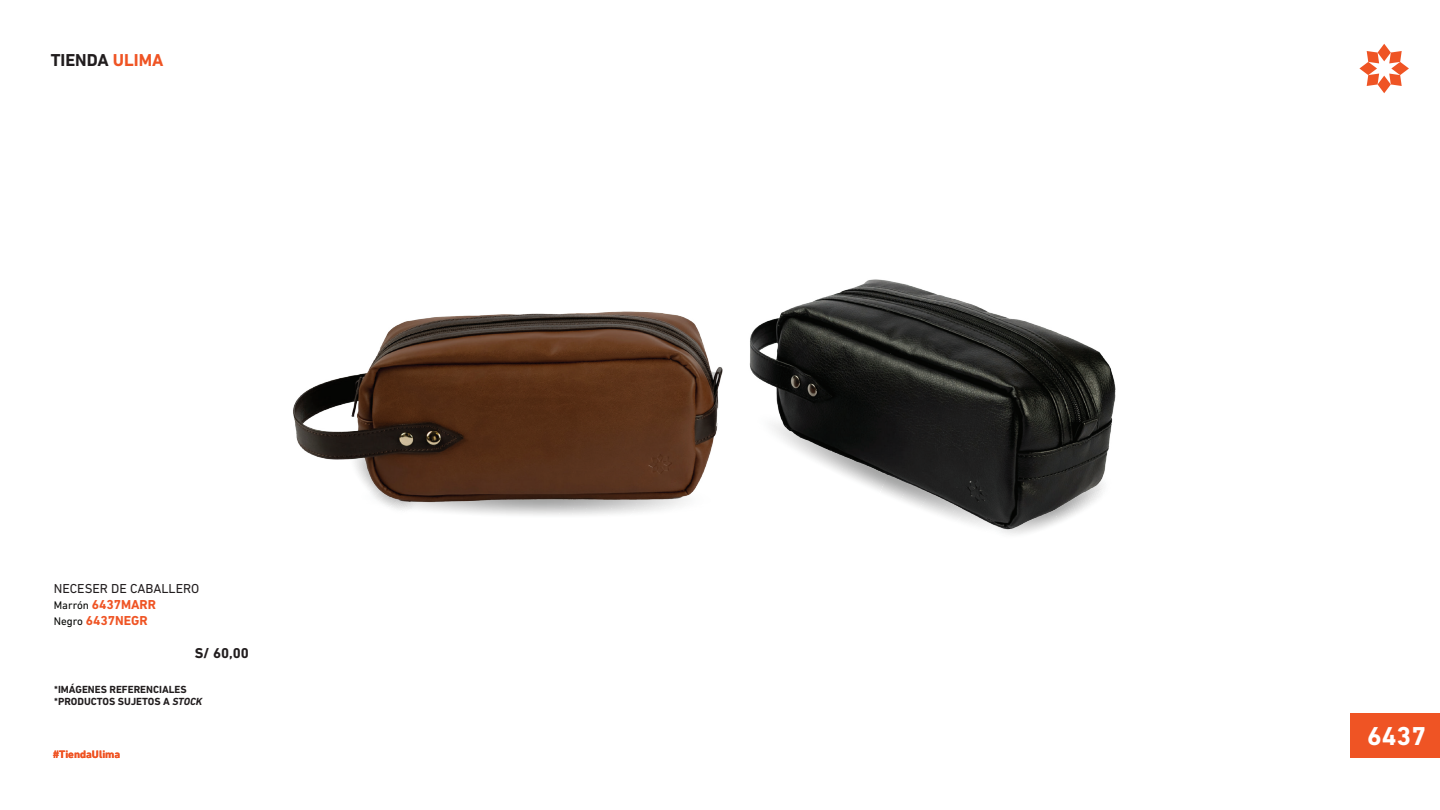
<style>
.page{position:relative;width:1440px;height:810px;background:#fff}
.page>*{position:absolute;margin:0;border:0;box-sizing:border-box;transform-origin:0 0}
.t1{font:700 26.4px "DIN Next LT Pro";color:#fff}
.t2{font:700 17.55px "DIN Next LT Pro";color:#211d1e}
.t3{font:700 14.55px "DIN Next LT Pro";color:#211d1e}
.t4{font:13.2px/15.8px "DIN Next LT Pro";color:#211d1e}
.t5{font:700 10.95px "DIN Next LT Pro";color:#ef5424}
.t6{font:700 10.5px/12.6px "DIN Next LT Pro";color:#211d1e}
.s1{color:#ef5424}
.s2{font-size:11.25px;color:#040503}
.s3{font-weight:700;color:#ef5424}
.s4{font-style:italic}
</style>
<div class="page">
<img style="left:293px;top:279px;width:823px;height:255px">
<svg style="left:1359px;top:44px;width:50px;height:49px"></svg>
<div style="left:1351px;top:713px;width:89px;height:45px;background:#ef5424"></div>
<h2 class="t2" style="left:51px;top:50px;width:114px">TIENDA <span class="s1">ULIMA</span></h2>
<p class="t4" style="left:54px;top:581px;width:147px">NECESER DE CABALLERO<br><span class="s2">Marrón</span> <span class="s3">6437MARR<br></span><span class="s2">Negro</span> <span class="s3">6437NEGR</span></p>
<p class="t3" style="left:195px;top:645px;width:56px">S/ 60,00</p>
<p class="t6" style="left:54px;top:683px;width:150px">*IMÁGENES REFERENCIALES *PRODUCTOS SUJETOS A <span class="s4">STOCK</span></p>
<p class="t5" style="left:53px;top:748px;width:69px">#TiendaUlima</p>
<h1 class="t1" style="left:1367px;top:720px;width:60px">6437</h1>
</div>
